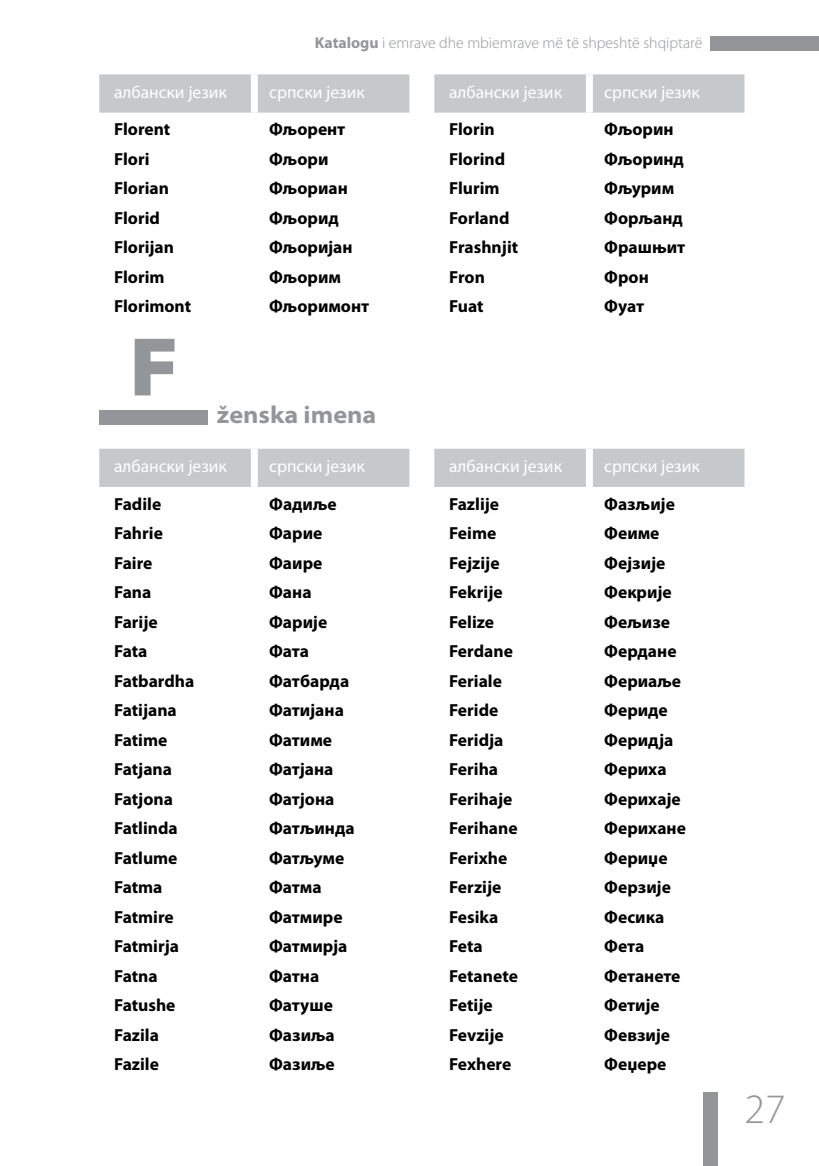
<style>
.page{position:relative;width:819px;height:1166px;background:#fff}
.page>*{position:absolute;margin:0;border:0;box-sizing:border-box;transform-origin:0 0}
.t1{font:900 semi-expanded 84px "Myriad Pro";color:#939598}
.t2{font:300 42px "Myriad Pro";color:#939598}
.t3{font:700 semi-expanded 24.5px "Myriad Pro";color:#939598}
.t4{font:700 17.5px "Myriad Pro";color:#000}
.t5{font:17.5px "Myriad Pro";color:#fff}
.t6{font:300 15.75px "Myriad Pro";color:#939598}
.s1{font-weight:700}
</style>
<div class="page">
<div style="left:711px;top:36px;width:108px;height:14px;background:#939598"></div>
<div style="left:703px;top:1092px;width:14px;height:74px;background:#939598"></div>
<div style="left:99px;top:74px;width:310px;height:39px;background:#c7c8ca"></div>
<div style="left:251px;top:74px;width:7px;height:39px;background:#fff"></div>
<div style="left:434px;top:74px;width:310px;height:39px;background:#c7c8ca"></div>
<div style="left:586px;top:74px;width:7px;height:39px;background:#fff"></div>
<div style="left:99px;top:449px;width:310px;height:38px;background:#c7c8ca"></div>
<div style="left:251px;top:449px;width:7px;height:38px;background:#fff"></div>
<div style="left:434px;top:449px;width:310px;height:38px;background:#c7c8ca"></div>
<div style="left:586px;top:449px;width:7px;height:38px;background:#fff"></div>
<div style="left:99px;top:410px;width:108px;height:14px;background:#939598"></div>
<p class="t6" style="left:315px;top:34px;width:389px"><span class="s1">Katalogu</span> i emrave dhe mbiemrave më të shpeshtë shqiptarë</p>
<p class="t5" style="left:114px;top:82px;width:114px">албански језик</p>
<p class="t5" style="left:269px;top:82px;width:97px">српски језик</p>
<p class="t4" style="left:114px;top:119px;width:58px">Florent</p>
<p class="t4" style="left:269px;top:119px;width:78px">Фљорент</p>
<p class="t4" style="left:114px;top:149px;width:37px">Flori</p>
<p class="t4" style="left:269px;top:149px;width:61px">Фљори</p>
<p class="t4" style="left:114px;top:178px;width:56px">Florian</p>
<p class="t4" style="left:269px;top:178px;width:80px">Фљориан</p>
<p class="t4" style="left:114px;top:208px;width:47px">Florid</p>
<p class="t4" style="left:269px;top:208px;width:71px">Фљорид</p>
<p class="t4" style="left:114px;top:237px;width:61px">Florijan</p>
<p class="t4" style="left:269px;top:237px;width:85px">Фљоријан</p>
<p class="t4" style="left:114px;top:267px;width:52px">Florim</p>
<p class="t4" style="left:269px;top:267px;width:73px">Фљорим</p>
<p class="t4" style="left:114px;top:296px;width:79px">Florimont</p>
<p class="t4" style="left:269px;top:296px;width:101px">Фљоримонт</p>
<p class="t1" style="left:129px;top:319px;width:51px">F</p>
<p class="t3" style="left:217px;top:401px;width:161px">ženska imena</p>
<p class="t5" style="left:114px;top:456px;width:114px">албански језик</p>
<p class="t5" style="left:269px;top:456px;width:97px">српски језик</p>
<p class="t4" style="left:114px;top:494px;width:49px">Fadile</p>
<p class="t4" style="left:269px;top:494px;width:69px">Фадиље</p>
<p class="t4" style="left:114px;top:523px;width:50px">Fahrie</p>
<p class="t4" style="left:269px;top:523px;width:55px">Фарие</p>
<p class="t4" style="left:114px;top:553px;width:40px">Faire</p>
<p class="t4" style="left:269px;top:553px;width:55px">Фаире</p>
<p class="t4" style="left:114px;top:582px;width:39px">Fana</p>
<p class="t4" style="left:269px;top:582px;width:44px">Фана</p>
<p class="t4" style="left:114px;top:612px;width:45px">Farije</p>
<p class="t4" style="left:269px;top:612px;width:59px">Фарије</p>
<p class="t4" style="left:114px;top:641px;width:35px">Fata</p>
<p class="t4" style="left:269px;top:641px;width:41px">Фата</p>
<p class="t4" style="left:114px;top:671px;width:82px">Fatbardha</p>
<p class="t4" style="left:269px;top:671px;width:81px">Фатбарда</p>
<p class="t4" style="left:114px;top:700px;width:64px">Fatijana</p>
<p class="t4" style="left:269px;top:700px;width:76px">Фатијана</p>
<p class="t4" style="left:114px;top:730px;width:55px">Fatime</p>
<p class="t4" style="left:269px;top:730px;width:64px">Фатиме</p>
<p class="t4" style="left:114px;top:759px;width:59px">Fatjana</p>
<p class="t4" style="left:269px;top:759px;width:66px">Фатјана</p>
<p class="t4" style="left:114px;top:789px;width:60px">Fatjona</p>
<p class="t4" style="left:269px;top:789px;width:67px">Фатјона</p>
<p class="t4" style="left:114px;top:818px;width:65px">Fatlinda</p>
<p class="t4" style="left:269px;top:818px;width:87px">Фатљинда</p>
<p class="t4" style="left:114px;top:848px;width:65px">Fatlume</p>
<p class="t4" style="left:269px;top:848px;width:76px">Фатљуме</p>
<p class="t4" style="left:114px;top:877px;width:50px">Fatma</p>
<p class="t4" style="left:269px;top:877px;width:54px">Фатма</p>
<p class="t4" style="left:114px;top:907px;width:61px">Fatmire</p>
<p class="t4" style="left:269px;top:907px;width:75px">Фатмире</p>
<p class="t4" style="left:114px;top:936px;width:66px">Fatmirja</p>
<p class="t4" style="left:269px;top:936px;width:80px">Фатмирја</p>
<p class="t4" style="left:114px;top:966px;width:45px">Fatna</p>
<p class="t4" style="left:269px;top:966px;width:52px">Фатна</p>
<p class="t4" style="left:114px;top:995px;width:63px">Fatushe</p>
<p class="t4" style="left:269px;top:995px;width:65px">Фатуше</p>
<p class="t4" style="left:114px;top:1025px;width:46px">Fazila</p>
<p class="t4" style="left:269px;top:1025px;width:67px">Фазиља</p>
<p class="t4" style="left:114px;top:1054px;width:46px">Fazile</p>
<p class="t4" style="left:269px;top:1054px;width:67px">Фазиље</p>
<p class="t5" style="left:449px;top:82px;width:114px">албански језик</p>
<p class="t5" style="left:604px;top:82px;width:97px">српски језик</p>
<p class="t4" style="left:449px;top:119px;width:47px">Florin</p>
<p class="t4" style="left:604px;top:119px;width:71px">Фљорин</p>
<p class="t4" style="left:449px;top:149px;width:58px">Florind</p>
<p class="t4" style="left:604px;top:149px;width:81px">Фљоринд</p>
<p class="t4" style="left:449px;top:178px;width:52px">Flurim</p>
<p class="t4" style="left:604px;top:178px;width:72px">Фљурим</p>
<p class="t4" style="left:449px;top:208px;width:62px">Forland</p>
<p class="t4" style="left:604px;top:208px;width:80px">Форљанд</p>
<p class="t4" style="left:449px;top:237px;width:70px">Frashnjit</p>
<p class="t4" style="left:604px;top:237px;width:82px">Фрашњит</p>
<p class="t4" style="left:449px;top:267px;width:37px">Fron</p>
<p class="t4" style="left:604px;top:267px;width:46px">Фрон</p>
<p class="t4" style="left:449px;top:296px;width:36px">Fuat</p>
<p class="t4" style="left:604px;top:296px;width:41px">Фуат</p>
<p class="t5" style="left:449px;top:456px;width:114px">албански језик</p>
<p class="t5" style="left:604px;top:456px;width:97px">српски језик</p>
<p class="t4" style="left:449px;top:494px;width:51px">Fazlije</p>
<p class="t4" style="left:604px;top:494px;width:72px">Фазљије</p>
<p class="t4" style="left:449px;top:523px;width:49px">Feime</p>
<p class="t4" style="left:604px;top:523px;width:57px">Феиме</p>
<p class="t4" style="left:449px;top:553px;width:52px">Fejzije</p>
<p class="t4" style="left:604px;top:553px;width:63px">Фејзије</p>
<p class="t4" style="left:449px;top:582px;width:55px">Fekrije</p>
<p class="t4" style="left:604px;top:582px;width:69px">Фекрије</p>
<p class="t4" style="left:449px;top:612px;width:46px">Felize</p>
<p class="t4" style="left:604px;top:612px;width:67px">Фељизе</p>
<p class="t4" style="left:449px;top:641px;width:65px">Ferdane</p>
<p class="t4" style="left:604px;top:641px;width:74px">Фердане</p>
<p class="t4" style="left:449px;top:671px;width:54px">Feriale</p>
<p class="t4" style="left:604px;top:671px;width:78px">Фериаље</p>
<p class="t4" style="left:449px;top:700px;width:51px">Feride</p>
<p class="t4" style="left:604px;top:700px;width:65px">Фериде</p>
<p class="t4" style="left:449px;top:730px;width:56px">Feridja</p>
<p class="t4" style="left:604px;top:730px;width:71px">Феридја</p>
<p class="t4" style="left:449px;top:759px;width:50px">Feriha</p>
<p class="t4" style="left:604px;top:759px;width:64px">Фериха</p>
<p class="t4" style="left:449px;top:789px;width:65px">Ferihaje</p>
<p class="t4" style="left:604px;top:789px;width:78px">Ферихаје</p>
<p class="t4" style="left:449px;top:818px;width:70px">Ferihane</p>
<p class="t4" style="left:604px;top:818px;width:83px">Ферихане</p>
<p class="t4" style="left:449px;top:848px;width:60px">Ferixhe</p>
<p class="t4" style="left:604px;top:848px;width:65px">Фериџе</p>
<p class="t4" style="left:449px;top:877px;width:54px">Ferzije</p>
<p class="t4" style="left:604px;top:877px;width:68px">Ферзије</p>
<p class="t4" style="left:449px;top:907px;width:51px">Fesika</p>
<p class="t4" style="left:604px;top:907px;width:62px">Фесика</p>
<p class="t4" style="left:449px;top:936px;width:35px">Feta</p>
<p class="t4" style="left:604px;top:936px;width:41px">Фета</p>
<p class="t4" style="left:449px;top:966px;width:70px">Fetanete</p>
<p class="t4" style="left:604px;top:966px;width:78px">Фетанете</p>
<p class="t4" style="left:449px;top:995px;width:45px">Fetije</p>
<p class="t4" style="left:604px;top:995px;width:57px">Фетије</p>
<p class="t4" style="left:449px;top:1025px;width:56px">Fevzije</p>
<p class="t4" style="left:604px;top:1025px;width:67px">Февзије</p>
<p class="t4" style="left:449px;top:1054px;width:64px">Fexhere</p>
<p class="t4" style="left:604px;top:1054px;width:64px">Феџере</p>
<h2 class="t2" style="left:744px;top:1086px;width:42px">27</h2>
</div>
